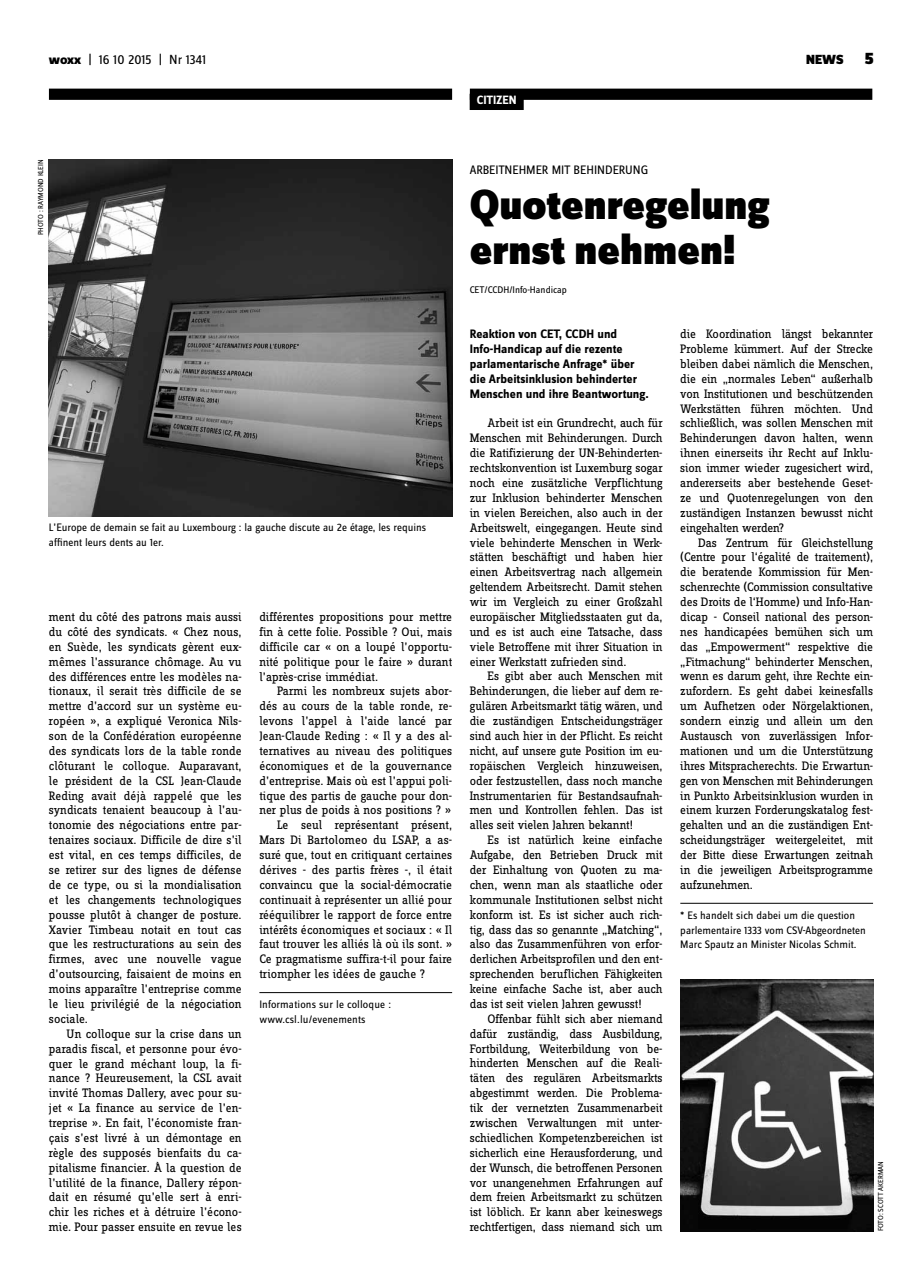
<style>
.page{position:relative;width:922px;height:1276px;background:#fff}
.page>*{position:absolute;margin:0;border:0;box-sizing:border-box;transform-origin:0 0}
.t1{font:900 43.75px/44.6px "Zine Sans Dis";color:#000}
.t2{font:13.75px "Zine Sans Dis";color:#000}
.t3{font:900 13.75px "Zine Sans Dis";color:#000}
.t4{font:12.75px/14.9px "Zine Slab Dis";color:#000;text-align:justify}
.t5{font:700 12.75px/14.9px "Zine Sans Dis";color:#000}
.t6{font:12.75px "Zine Sans Dis";color:#000}
.t7{font:700 12.5px "Zine Sans Dis";letter-spacing:-.01em;color:#fff}
.t8{font:11.25px/14.9px "Zine Sans Dis";color:#000}
.t9{font:10px "Zine Sans Dis";color:#000}
.t10{font:7.5px "Zine Sans Dis";letter-spacing:-.005em;color:#000}
.s1{font-weight:800}
.s2{font-size:17.5px}
</style>
<div class="page">
<hr style="left:680px;top:903px;width:192px;height:1px;background:#000">
<div style="left:469px;top:89px;width:403px;height:11px;background:#000"></div>
<div style="left:469px;top:94px;width:54px;height:16px;background:#000"></div>
<div style="left:49px;top:89px;width:403px;height:11px;background:#000"></div>
<hr style="left:259px;top:992px;width:193px;height:1px;background:#000">
<img style="left:680px;top:979px;width:192px;height:252px">
<img style="left:49px;top:159px;width:403px;height:357px">
<p class="t2" style="left:49px;top:53px;width:159px"><span class="s1">woxx</span> | 16 10 2015 | Nr 1341</p>
<p class="t3" style="left:806px;top:53px;width:69px">NEWS <span class="s2">5</span></p>
<p class="t7" style="left:476px;top:93px;width:41px">CITIZEN</p>
<p class="t10" style="left:37px;top:235px;width:76px;rotate:-90deg">Photo : Raymon d Klein</p>
<p class="t8" style="left:49px;top:521px;width:378px">L’Europe de demain se fait au Luxembourg : la gauche discute au 2e étage, les requins affinent leurs dents au 1er.</p>
<p class="t4" style="left:49px;top:610px;width:194px">ment du côté des patrons mais aussi du côté des syndicats. « Chez nous, en Suède, les syndicats gèrent eux&shy;mêmes l’assurance chômage. Au vu des différences entre les modèles na&shy;tionaux, il serait très difficile de se mettre d’accord sur un système eu&shy;ropéen », a expliqué Veronica Nils&shy;son de la Confédération européenne des syndicats lors de la table ronde clôturant le colloque. Auparavant, le président de la CSL Jean-Claude Reding avait déjà rappelé que les syndicats tenaient beaucoup à l’au&shy;tonomie des négociations entre par&shy;tenaires sociaux. Difficile de dire s’il est vital, en ces temps difficiles, de se retirer sur des lignes de défense de ce type, ou si la mondialisation et les changements technologiques pousse plutôt à changer de posture.<br>Xavier Timbeau notait en tout cas que les restructurations au sein des firmes, avec une nouvelle vague d’outsourcing, faisaient de moins en moins apparaître l’entreprise comme le lieu privilégié de la négociation sociale.</p>
<p class="t4" style="left:49px;top:1027px;width:194px;text-indent:18px">Un colloque sur la crise dans un paradis fiscal, et personne pour évo&shy;quer le grand méchant loup, la fi&shy;nance ? Heureusement, la CSL avait invité Thomas Dallery, avec pour su&shy;jet « La finance au service de l’en&shy;treprise ». En fait, l’économiste fran&shy;çais s’est livré à un démontage en règle des supposés bienfaits du ca&shy;pitalisme financier. À la question de l’utilité de la finance, Dallery répon&shy;dait en résumé qu’elle sert à enri&shy;chir les riches et à détruire l’écono&shy;mie. Pour passer ensuite en revue les</p>
<p class="t4" style="left:259px;top:610px;width:194px">différentes propositions pour mettre fin à cette folie. Possible ? Oui, mais difficile car « on a loupé l’opportu&shy;nité politique pour le faire » durant l’après-crise immédiat.</p>
<p class="t4" style="left:277px;top:684px;width:176px">Parmi les nombreux sujets abor-</p>
<p class="t4" style="left:259px;top:699px;width:194px">dés au cours de la table ronde, re-</p>
<p class="t4" style="left:259px;top:714px;width:194px">levons l’appel à l’aide lancé par</p>
<p class="t4" style="left:259px;top:729px;width:194px">Jean-Claude Reding : « Il y a des al-</p>
<p class="t4" style="left:259px;top:744px;width:194px">ternatives au niveau des politiques</p>
<p class="t4" style="left:259px;top:759px;width:194px">économiques et de la gouvernance</p>
<p class="t4" style="left:259px;top:774px;width:194px">d’entreprise. Mais où est l’appui poli-</p>
<p class="t4" style="left:259px;top:788px;width:194px">tique des partis de gauche pour don-</p>
<p class="t4" style="left:259px;top:803px;width:193px">ner plus de poids à nos positions ? »</p>
<p class="t4" style="left:277px;top:818px;width:176px">Le seul représentant présent,</p>
<p class="t4" style="left:259px;top:833px;width:194px">Mars Di Bartolomeo du LSAP, a as-</p>
<p class="t4" style="left:259px;top:848px;width:194px">suré que, tout en critiquant certaines</p>
<p class="t4" style="left:259px;top:863px;width:194px">dérives - des partis frères -, il était</p>
<p class="t4" style="left:259px;top:878px;width:194px">convaincu que la social-démocratie</p>
<p class="t4" style="left:259px;top:893px;width:194px">continuait à représenter un allié pour</p>
<p class="t4" style="left:259px;top:907px;width:194px">rééquilibrer le rapport de force entre</p>
<p class="t4" style="left:259px;top:922px;width:194px">intérêts économiques et sociaux : « Il</p>
<p class="t4" style="left:259px;top:937px;width:194px">faut trouver les alliés là où ils sont. »</p>
<p class="t4" style="left:259px;top:952px;width:194px">Ce pragmatisme suffira-t-il pour faire</p>
<p class="t4" style="left:259px;top:967px;width:167px">triompher les idées de gauche ?</p>
<p class="t8" style="left:259px;top:997px;width:133px">I nformations sur le colloque : www.csl.lu/evenements</p>
<p class="t6" style="left:469px;top:163px;width:180px">Arbeitn ehm er m it Behin derung</p>
<h1 class="t1" style="left:469px;top:185px;width:301px">Quotenregelung ernst nehmen!</h1>
<p class="t9" style="left:469px;top:285px;width:25px">CET/CCDH</p>
<p class="t9" style="left:509px;top:285px;width:59px">/I nfo-Handicap</p>
<p class="t5" style="left:469px;top:327px;width:180px">Reaktion von CET, CCDH und<br>Info-Handicap auf die rezente parlamentarische Anfrage* über die Arbeitsinklusion behinderter<br>Menschen und ihre Beantwortung.</p>
<p class="t4" style="left:469px;top:416px;width:194px;text-indent:18px">Arbeit ist ein Grundrecht, auch für Menschen mit Behinderungen. Durch die Ratifizierung der UN-Behinderten&shy;rechtskonvention ist Luxemburg sogar noch eine zusätzliche Verpflichtung zur Inklusion behinderter Menschen in vielen Bereichen, also auch in der Arbeitswelt, eingegangen. Heute sind viele behinderte Menschen in Werk&shy;stätten beschäftigt und haben hier einen Arbeitsvertrag nach allgemein geltendem Arbeitsrecht. Damit stehen wir im Vergleich zu einer Großzahl europäischer Mitgliedsstaaten gut da, und es ist auch eine Tatsache, dass viele Betroffene mit ihrer Situation in einer Werkstatt zufrieden sind.</p>
<p class="t4" style="left:469px;top:669px;width:194px;text-indent:18px">Es gibt aber auch Menschen mit Behinderungen, die lieber auf dem re&shy;gulären Arbeitsmarkt tätig wären, und die zuständigen Entscheidungsträger sind auch hier in der Pflicht. Es reicht nicht, auf unsere gute Position im eu&shy;ropäischen Vergleich hinzuweisen, oder festzustellen, dass noch manche Instrumentarien für Bestandsaufnah&shy;men und Kontrollen fehlen. Das ist alles seit vielen Jahren bekannt!</p>
<p class="t4" style="left:469px;top:833px;width:194px;text-indent:18px">Es ist natürlich keine einfache Aufgabe, den Betrieben Druck mit der Einhaltung von Quoten zu ma&shy;chen, wenn man als staatliche oder kommunale Institutionen selbst nicht konform ist. Es ist sicher auch rich&shy;tig, dass das so genannte „Matching“, also das Zusammenführen von erfor&shy;derlichen Arbeitsprofilen und den ent&shy;sprechenden beruflichen Fähigkeiten keine einfache Sache ist, aber auch das ist seit vielen Jahren gewusst!</p>
<p class="t4" style="left:469px;top:1012px;width:194px;text-indent:18px">Offenbar fühlt sich aber niemand dafür zuständig, dass Ausbildung, Fortbildung, Weiterbildung von be&shy;hinderten Menschen auf die Reali&shy;täten des regulären Arbeitsmarkts abgestimmt werden. Die Problema&shy;tik der vernetzten Zusammenarbeit zwischen Verwaltungen mit unter&shy;schiedlichen Kompetenzbereichen ist sicherlich eine Herausforderung, und der Wunsch, die betroffenen Personen vor unangenehmen Erfahrungen auf dem freien Arbeitsmarkt zu schützen ist löblich. Er kann aber keineswegs rechtfertigen, dass niemand sich um</p>
<p class="t4" style="left:680px;top:327px;width:194px">die Koordination längst bekannter Probleme kümmert. Auf der Strecke bleiben dabei nämlich die Menschen, die ein „normales Leben“ außerhalb von Institutionen und beschützenden Werkstätten führen möchten. Und schließlich, was sollen Menschen mit Behinderungen davon halten, wenn ihnen einerseits ihr Recht auf Inklu&shy;sion immer wieder zugesichert wird, andererseits aber bestehende Geset&shy;ze und Quotenregelungen von den zuständigen Instanzen bewusst nicht eingehalten werden?</p>
<p class="t4" style="left:680px;top:535px;width:194px;text-indent:18px">Das Zentrum für Gleichstellung (Centre pour l‘égalité de traitement), die beratende Kommission für Men&shy;schenrechte (Commission consultative des Droits de l‘Homme) und Info-Han&shy;dicap - Conseil national des person&shy;nes handicapées bemühen sich um das „Empowerment“ respektive die „Fitmachung“ behinderter Menschen, wenn es darum geht, ihre Rechte ein&shy;zufordern. Es geht dabei keinesfalls um Aufhetzen oder Nörgelaktionen, sondern einzig und allein um den Austausch von zuverlässigen Infor&shy;mationen und um die Unterstützung ihres Mitspracherechts. Die Erwartun&shy;gen von Menschen mit Behinderungen in Punkto Arbeitsinklusion wurden in einem kurzen Forderungskatalog fest&shy;gehalten und an die zuständigen Ent&shy;scheidungsträger weitergeleitet, mit der Bitte diese Erwartungen zeitnah in die jeweiligen Arbeitsprogramme aufzunehmen.</p>
<p class="t8" style="left:680px;top:908px;width:187px">* Es handelt sich dabei um die question parlementaire 1333 vom CSV-Abgeordneten<br>Marc Spautz an Minister Nicolas Schmit.</p>
<p class="t10" style="left:876px;top:1231px;width:70px;rotate:-90deg">Foto: Scott Akerman</p>
</div>
